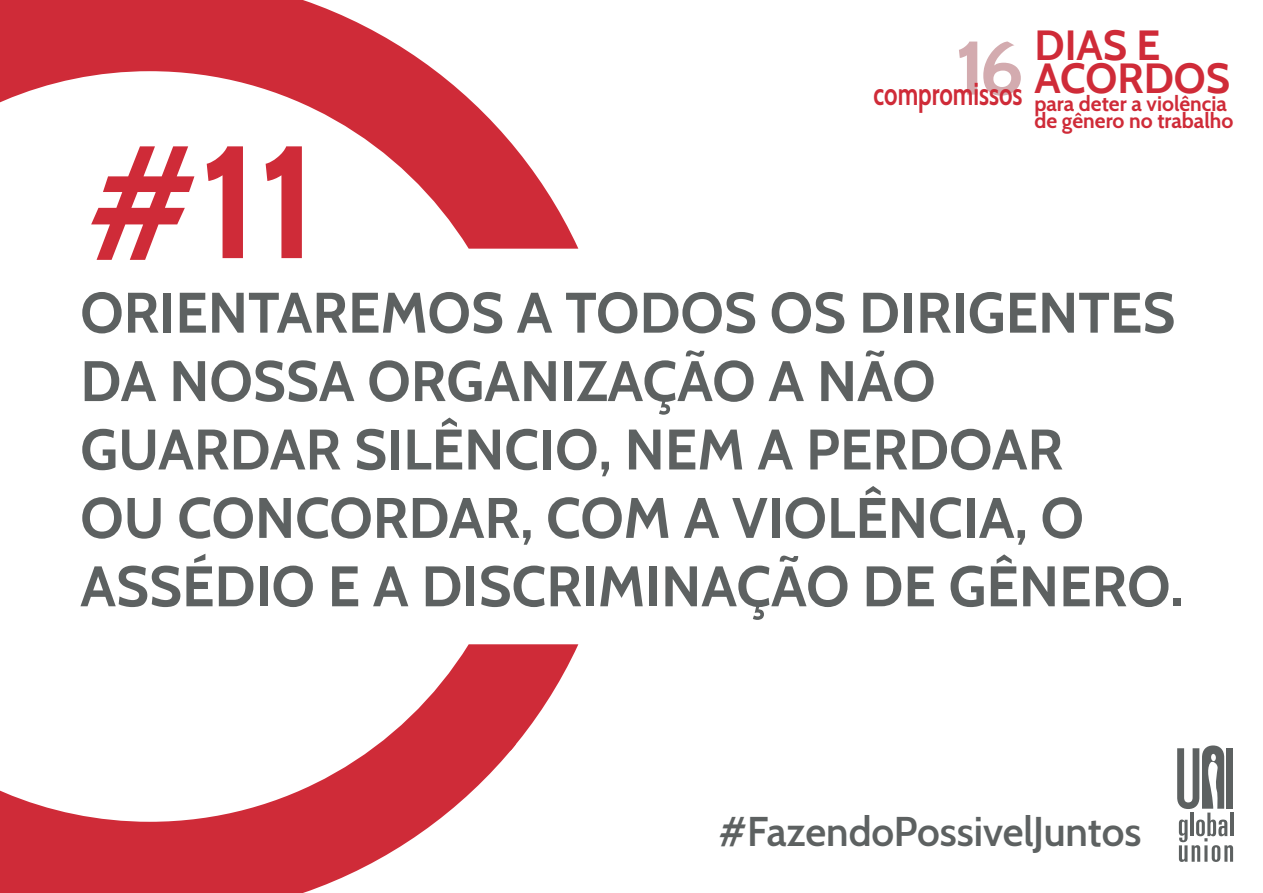
<style>
.page{position:relative;width:1263px;height:893px;background:#fff}
.page>*{position:absolute;margin:0;border:0;box-sizing:border-box;transform-origin:0 0}
.t1{font:700 159.6px "Cabin";color:#cf2b38}
.t2{font:700 57px/68.4px "Cabin";color:#5d6161}
.t3{font:700 42px/33.8px "Cabin";color:#cf2b38}
.t4{font:600 40.5px "Cabin";color:#5d6161}
.t5{font:700 31.5px "Cabin";color:#cf2b38;scale:.75 1}
.t6{font:700 21px/16.5px "Cabin";color:#cf2b38}
</style>
<div class="page">
<svg style="left:0;top:0;width:578px;height:893px"></svg>
<svg style="left:959px;top:42px;width:18px;height:53px"></svg>
<svg style="left:983px;top:42px;width:38px;height:54px"></svg>
<svg style="left:510px;top:744px;width:6px;height:7px"></svg>
<svg style="left:1177px;top:745px;width:56px;height:117px"></svg>
<h1 class="t1" style="left:86px;top:76px;width:233px">#11</h1>
<p class="t5" style="left:874px;top:69px;width:200px">compromissos</p>
<p class="t3" style="left:1034px;top:25px;width:197px">DIAS E<br>ACORDOS</p>
<p class="t6" style="left:1034px;top:94px;width:200px">para deter a violência de gênero no trabalho</p>
<p class="t2" style="left:80px;top:275px;width:1104px">ORIENTAREMOS A TODOS OS DIRIGENTES<br>DA NOSSA ORGANIZAÇÃO A NÃO<br>GUARDAR SILÊNCIO, NEM A PERDOAR<br>OU CONCORDAR, COM A VIOLÊNCIA, O<br>ASSÉDIO E A DISCRIMINAÇÃO DE GÊNERO.</p>
<p class="t4" style="left:718px;top:800px;width:424px">#FazendoPossivelJuntos</p>
</div>
